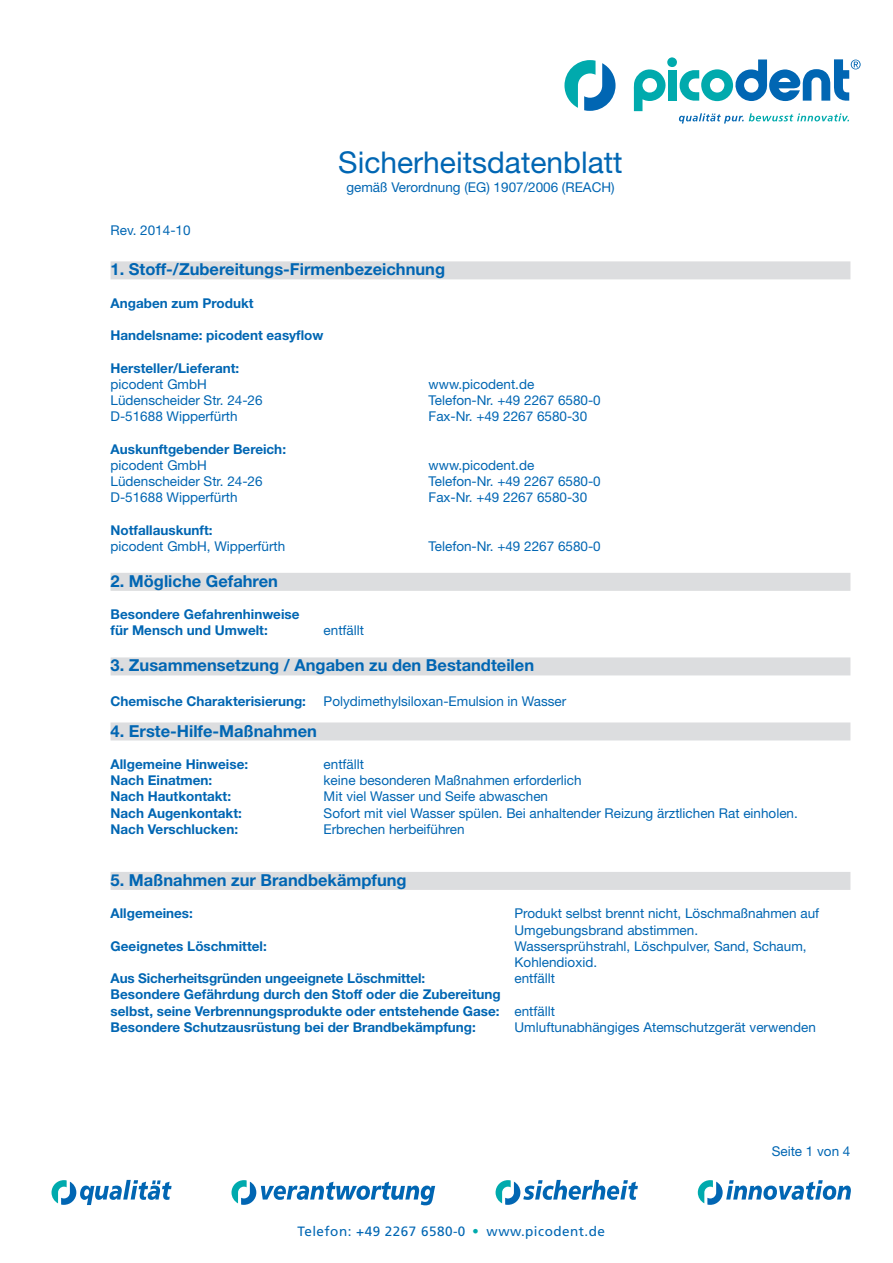
<style>
.page{position:relative;width:893px;height:1263px;background:#fff}
.page>*{position:absolute;margin:0;border:0;box-sizing:border-box;transform-origin:0 0}
.t1{font:39px "Frutiger LT Std";color:#00aaad}
.t2{font:30px "Helvetica Neue";color:#0166b3}
.t3{font:700 16.5px "Helvetica Neue LT Std";color:#0166b3}
.t4{font:700 13.5px/16.2px "Helvetica Neue LT Std";color:#0166b3}
.t5{font:13.5px/16.2px "Helvetica Neue LT Std";color:#0166b3}
.t6{font:13.5px "Helvetica Neue";color:#0166b3}
.t7{font:13.5px "Frutiger LT Std";letter-spacing:.035em;color:#0166b3}
.s1{font-weight:400}
</style>
<div class="page">
<svg style="left:52px;top:1180px;width:120px;height:25px"></svg>
<svg style="left:496px;top:1180px;width:142px;height:25px"></svg>
<svg style="left:698px;top:1180px;width:153px;height:25px"></svg>
<svg style="left:231px;top:1180px;width:204px;height:25px"></svg>
<svg style="left:634px;top:69px;width:32px;height:42px"></svg>
<div style="left:668px;top:70px;width:9px;height:31px;background:#00aaad"></div>
<div style="left:667px;top:57px;width:10px;height:10px;background:#00aaad;border-radius:50%"></div>
<svg style="left:564px;top:60px;width:51px;height:51px"></svg>
<svg style="left:679px;top:113px;width:170px;height:11px"></svg>
<svg style="left:680px;top:59px;width:181px;height:42px"></svg>
<div style="left:111px;top:261px;width:739px;height:18px;background:#dcdddf"></div>
<div style="left:111px;top:573px;width:739px;height:18px;background:#dcdddf"></div>
<div style="left:111px;top:657px;width:739px;height:18px;background:#dcdddf"></div>
<div style="left:111px;top:722px;width:739px;height:18px;background:#dcdddf"></div>
<div style="left:111px;top:872px;width:739px;height:18px;background:#dcdddf"></div>
<h2 class="t2" style="left:338px;top:144px;width:286px">Sicherheitsdatenblatt</h2>
<p class="t5" style="left:346px;top:179px;width:270px">gemäß Verordnung (EG) 1907/2006 (REACH)</p>
<p class="t5" style="left:111px;top:222px;width:82px">Rev. 2014-10</p>
<p class="t3" style="left:111px;top:259px;width:336px">1. Stoff-/Zubereitungs-Firmenbezeichnung</p>
<p class="t4" style="left:111px;top:295px;width:145px">Angaben zum Produkt</p>
<p class="t4" style="left:111px;top:327px;width:214px">Handelsname: picodent easyflow</p>
<p class="t4" style="left:111px;top:359px;width:130px">Hersteller/Lieferant:</p>
<p class="t6" style="left:111px;top:376px;width:98px">picodent GmbH</p>
<p class="t6" style="left:429px;top:376px;width:107px">www.picodent.de</p>
<p class="t6" style="left:111px;top:392px;width:154px">Lüdenscheider Str. 24-26</p>
<p class="t6" style="left:429px;top:392px;width:174px">Telefon-Nr. +49 2267 6580-0</p>
<p class="t6" style="left:111px;top:408px;width:129px">D-51688 Wipperfürth</p>
<p class="t6" style="left:429px;top:408px;width:160px">Fax-Nr. +49 2267 6580-30</p>
<p class="t4" style="left:111px;top:440px;width:177px">Auskunftgebender Bereich:</p>
<p class="t6" style="left:111px;top:457px;width:98px">picodent GmbH</p>
<p class="t6" style="left:429px;top:457px;width:107px">www.picodent.de</p>
<p class="t6" style="left:111px;top:473px;width:154px">Lüdenscheider Str. 24-26</p>
<p class="t6" style="left:429px;top:473px;width:174px">Telefon-Nr. +49 2267 6580-0</p>
<p class="t6" style="left:111px;top:489px;width:129px">D-51688 Wipperfürth</p>
<p class="t6" style="left:429px;top:489px;width:160px">Fax-Nr. +49 2267 6580-30</p>
<p class="t4" style="left:111px;top:521px;width:103px">Notfallauskunft:</p>
<p class="t6" style="left:111px;top:538px;width:176px">picodent GmbH, Wipperfürth</p>
<p class="t6" style="left:429px;top:538px;width:174px">Telefon-Nr. +49 2267 6580-0</p>
<p class="t3" style="left:111px;top:571px;width:169px">2. Mögliche Gefahren</p>
<p class="t4" style="left:111px;top:606px;width:190px">Besondere Gefahrenhinweise für Mensch und Umwelt:</p>
<p class="t5" style="left:324px;top:622px;width:42px">entfällt</p>
<p class="t3" style="left:111px;top:655px;width:425px">3. Zusammensetzung / Angaben zu den Bestandteilen</p>
<p class="t4" style="left:111px;top:692px;width:197px">Chemische Charakterisierung:</p>
<p class="t5" style="left:324px;top:693px;width:244px">Polydimethylsiloxan-Emulsion in Wasser</p>
<p class="t3" style="left:111px;top:720px;width:208px">4. Erste-Hilfe-Maßnahmen</p>
<p class="t4" style="left:111px;top:756px;width:139px">Allgemeine Hinweise:</p>
<p class="t5" style="left:324px;top:756px;width:42px">entfällt</p>
<p class="t4" style="left:111px;top:772px;width:103px">Nach Einatmen:</p>
<p class="t5" style="left:324px;top:772px;width:260px">keine besonderen Maßnahmen erforderlich</p>
<p class="t4" style="left:111px;top:788px;width:122px">Nach Hautkontakt:</p>
<p class="t5" style="left:324px;top:788px;width:226px">Mit viel Wasser und Seife abwaschen</p>
<p class="t4" style="left:111px;top:804px;width:133px">Nach Augenkontakt:</p>
<p class="t5" style="left:324px;top:804px;width:476px">Sofort mit viel Wasser spülen. Bei anhaltender Reizung ärztlichen Rat einholen.</p>
<p class="t4" style="left:111px;top:820px;width:129px">Nach Verschlucken:</p>
<p class="t5" style="left:324px;top:821px;width:143px">Erbrechen herbeiführen</p>
<p class="t3" style="left:111px;top:870px;width:298px">5. Maßnahmen zur Brandbekämpfung</p>
<p class="t4" style="left:111px;top:905px;width:84px">Allgemeines:</p>
<p class="t5" style="left:514px;top:905px;width:306px">Produkt selbst brennt nicht, Löschmaßnahmen auf<br>Umgebungsbrand abstimmen.</p>
<p class="t4" style="left:111px;top:937px;width:158px">Geeignetes Löschmittel:</p>
<p class="t5" style="left:515px;top:938px;width:294px">Wassersprühstrahl, Löschpulver, Sand, Schaum,<br>Kohlendioxid.</p>
<p class="t4" style="left:111px;top:970px;width:316px">Aus Sicherheitsgründen ungeeignete Löschmittel:</p>
<p class="t5" style="left:515px;top:970px;width:42px">entfällt</p>
<p class="t4" style="left:111px;top:986px;width:446px">Besondere Gefährdung durch den Stoff oder die Zubereitung<br>selbst, seine Verbrennungsprodukte oder entstehende Gase: <span class="s1">entfällt<br></span>Besondere Schutzausrüstung bei der Brandbekämpfung:</p>
<p class="t5" style="left:515px;top:1019px;width:303px">Umluftunabhängiges Atemschutzgerät verwenden</p>
<p class="t7" style="left:297px;top:1223px;width:170px">Telefon: +49 2267 6580-0</p>
<h1 class="t1" style="left:470px;top:1206px;width:12px">·</h1>
<p class="t7" style="left:487px;top:1223px;width:120px">www.picodent.de</p>
<p class="t5" style="left:772px;top:1142px;width:80px">Seite 1 von 4</p>
</div>
